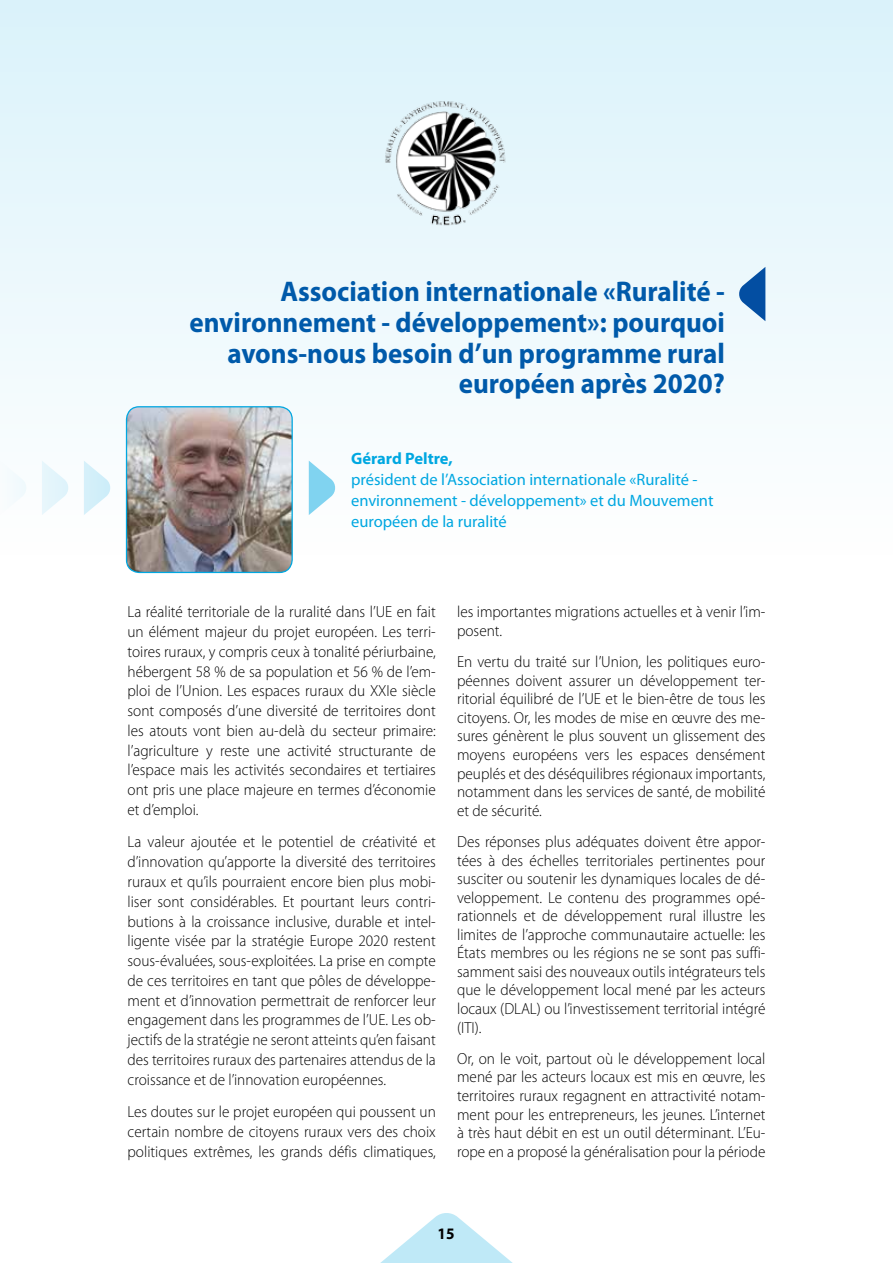
<style>
.page{position:relative;width:893px;height:1263px;background:#fff}
.page>*{position:absolute;margin:0;border:0;box-sizing:border-box;transform-origin:0 0}
.t1{font:700 28.5px/30.8px "Myriad Pro";color:#005aaa;text-align:right;scale:.95 1}
.t2{font:16.5px/21px "Myriad Pro";color:#00a7e1}
.t3{font:700 16.5px "Myriad Pro";color:#00a7e1}
.t4{font:300 16.05px/19.8px "Myriad Pro";color:#000;text-align:justify;scale:.95 1}
.t5{font:700 16.05px "Myriad Pro";color:#000;scale:.95 1}
</style>
<div class="page">
<div style="left:0;top:0;width:893px;height:555px;background:linear-gradient(to bottom,#daf2fa,#fefefe)"></div>
<svg style="left:380px;top:1213px;width:133px;height:50px"></svg>
<img style="left:126px;top:407px;width:166px;height:165px">
<div style="left:126px;top:406px;width:167px;height:167px;border:1px solid #00a7e1;border-radius:13px"></div>
<svg style="left:309px;top:461px;width:27px;height:54px"></svg>
<svg style="left:84px;top:461px;width:28px;height:54px"></svg>
<svg style="left:42px;top:461px;width:28px;height:54px"></svg>
<svg style="left:0;top:461px;width:28px;height:54px"></svg>
<img style="left:383px;top:98px;width:126px;height:131px">
<svg style="left:738px;top:267px;width:27px;height:54px"></svg>
<h1 class="t1" style="left:190px;top:275px;width:565px">Association internationale «Ruralité - environnement - développement»: pourquoi avons-nous besoin d’un programme rural européen après 2020?</h1>
<p class="t3" style="left:351px;top:448px;width:103px">Gérard Peltre,</p>
<p class="t2" style="left:351px;top:469px;width:364px">président de l’Association internationale «Ruralité - environnement - développement» et du Mouvement européen de la ruralité</p>
<p class="t4" style="left:128px;top:602px;width:326px">La réalité territoriale de la ruralité dans l’UE en fait un élément majeur du projet européen. Les terri&shy;toires ruraux, y compris ceux à tonalité périurbaine, hébergent 58 % de sa population et 56 % de l’em&shy;ploi de l’Union. Les espaces ruraux du XXIe siècle sont composés d’une diversité de territoires dont les atouts vont bien au-delà du secteur primaire: l’agriculture y reste une activité structurante de l’espace mais les activités secondaires et tertiaires ont pris une place majeure en termes d’économie et d’emploi.</p>
<p class="t4" style="left:128px;top:832px;width:326px">La valeur ajoutée et le potentiel de créativité et d’innovation qu’apporte la diversité des territoires ruraux et qu’ils pourraient encore bien plus mobi&shy;liser sont considérables. Et pourtant leurs contri&shy;butions à la croissance inclusive, durable et intel&shy;ligente visée par la stratégie Europe 2020 restent sous-évaluées, sous-exploitées. La prise en compte de ces territoires en tant que pôles de développe&shy;ment et d’innovation permettrait de renforcer leur engagement dans les programmes de l’UE. Les ob&shy;jectifs de la stratégie ne seront atteints qu’en faisant des territoires ruraux des partenaires attendus de la croissance et de l’innovation européennes.</p>
<p class="t4" style="left:128px;top:1102px;width:326px">Les doutes sur le projet européen qui poussent un certain nombre de citoyens ruraux vers des choix politiques extrêmes, les grands défis climatiques,</p>
<p class="t4" style="left:457px;top:602px;width:326px;line-height:18.6px">les importantes migrations actuelles et à venir l’im&shy;posent.</p>
<p class="t4" style="left:457px;top:652px;width:326px;line-height:18.6px">En vertu du traité sur l’Union, les politiques euro&shy;péennes doivent assurer un développement ter&shy;ritorial équilibré de l’UE et le bien-être de tous les citoyens. Or, les modes de mise en œuvre des me&shy;sures génèrent le plus souvent un glissement des moyens européens vers les espaces densément peuplés et des déséquilibres régionaux importants, notamment dans les services de santé, de mobilité et de sécurité.</p>
<p class="t4" style="left:457px;top:832px;width:326px;line-height:18.6px">Des réponses plus adéquates doivent être appor&shy;tées à des échelles territoriales pertinentes pour susciter ou soutenir les dynamiques locales de dé&shy;veloppement. Le contenu des programmes opé&shy;rationnels et de développement rural illustre les limites de l’approche communautaire actuelle: les États membres ou les régions ne se sont pas suffi&shy;samment saisi des nouveaux outils intégrateurs tels que le développement local mené par les acteurs locaux (DLAL) ou l’investissement territorial intégré (ITI).</p>
<p class="t4" style="left:457px;top:1049px;width:326px;line-height:18.6px">Or, on le voit, partout où le développement local mené par les acteurs locaux est mis en œuvre, les territoires ruraux regagnent en attractivité notam&shy;ment pour les entrepreneurs, les jeunes. L’internet à très haut débit en est un outil déterminant. L’Eu&shy;rope en a proposé la généralisation pour la période</p>
<p class="t5" style="left:438px;top:1223px;width:19px">15</p>
</div>
